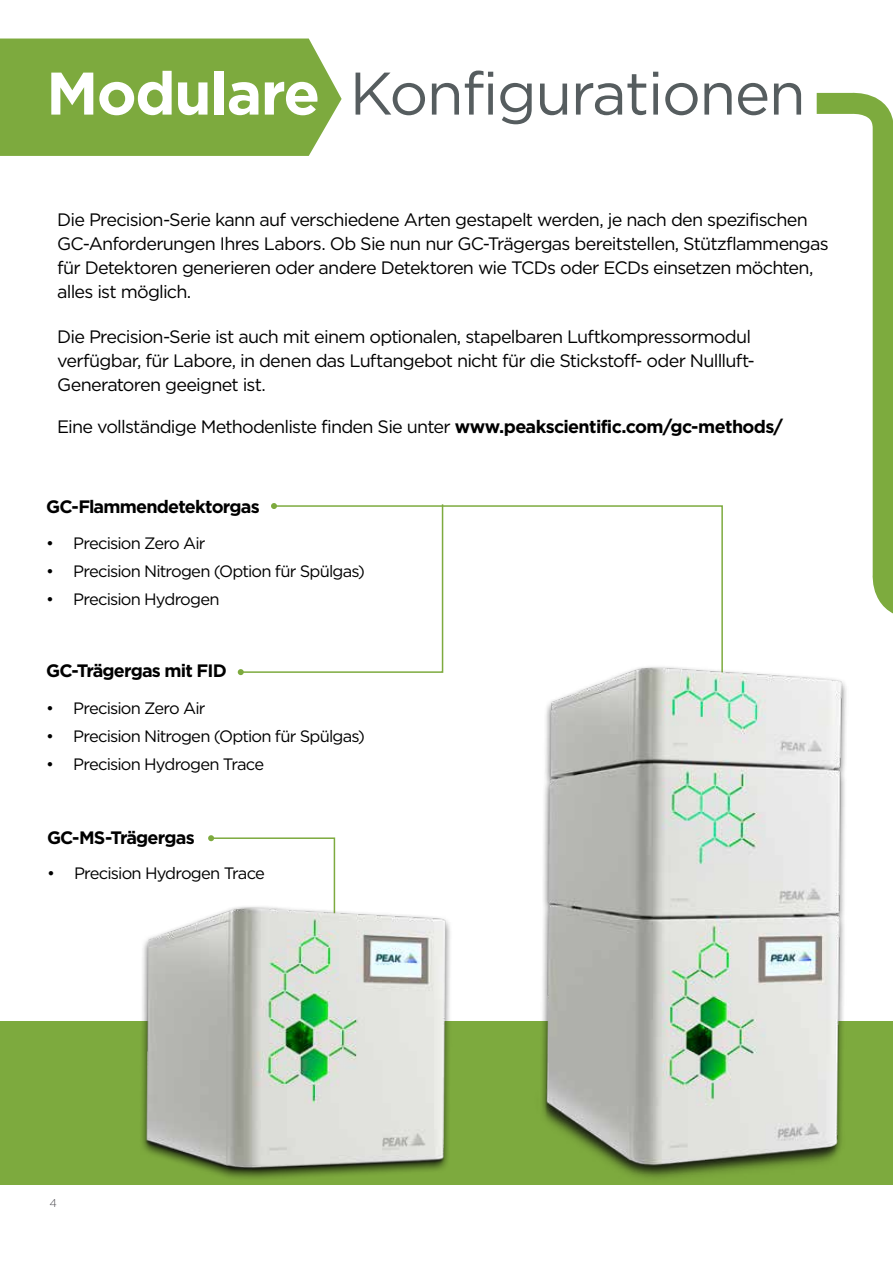
<style>
.page{position:relative;width:893px;height:1263px;background:#fff}
.page>*{position:absolute;margin:0;border:0;box-sizing:border-box;transform-origin:0 0}
.t1{font:60px "Gotham";letter-spacing:-.025em;color:#565d5f}
.t2{font:18px/24px "Gotham";letter-spacing:-.04em;color:#000}
.t3{font:700 18px "Gotham";letter-spacing:-.045em;color:#000}
.t4{font:16.5px "Gotham";letter-spacing:-.05em;color:#000}
.t5{font:300 11.25px "Gotham";color:#4e4d53}
.s1{font-weight:700;color:#fff}
.s2{font-weight:700}
</style>
<div class="page">
<svg style="left:816px;top:92px;width:77px;height:462px"></svg>
<svg style="left:208px;top:835px;width:128px;height:61px"></svg>
<div style="left:0;top:1021px;width:893px;height:163px;background:#7daa3e"></div>
<div style="left:0;top:39px;width:342px;height:117px;background:#7daa3e"></div>
<div style="left:139px;top:904px;width:314px;height:278px;background:#000;opacity:.75"></div>
<img style="left:139px;top:896px;width:306px;height:283px">
<svg style="left:272px;top:505px;width:451px;height:383px"></svg>
<svg style="left:238px;top:503px;width:206px;height:172px"></svg>
<img style="left:525px;top:641px;width:295px;height:544px">
<img style="left:820px;top:554px;width:73px;height:631px">
<h1 class="t1" style="left:46px;top:60px;width:761px"><span class="s1">Modulare</span> Konfigurationen</h1>
<p class="t2" style="left:57px;top:208px;width:773px">Die Precision-Serie kann auf verschiedene Arten gestapelt werden, je nach den spezifischen GC-Anforderungen Ihres Labors. Ob Sie nun nur GC-Trägergas bereitstellen, Stützflammengas für Detektoren generieren oder andere Detektoren wie TCDs oder ECDs einsetzen möchten, alles ist möglich.</p>
<p class="t2" style="left:57px;top:325px;width:699px">Die Precision-Serie ist auch mit einem optionalen, stapelbaren Luftkompressormodul verfügbar, für Labore, in denen das Luftangebot nicht für die Stickstoff- oder Nullluft-<br>Generatoren geeignet ist.</p>
<p class="t2" style="left:57px;top:415px;width:727px">Eine vollständige Methodenliste finden Sie unter <span class="s2">www.peakscientific.com/gc-methods/</span></p>
<p class="t3" style="left:46px;top:496px;width:215px">GC-Flammendetektorgas</p>
<p class="t4" style="left:46px;top:534px;width:161px">• Precision Zero Air</p>
<p class="t4" style="left:46px;top:562px;width:320px">• Precision Nitrogen (Option für Spülgas)</p>
<p class="t4" style="left:46px;top:590px;width:175px">• Precision Hydrogen</p>
<p class="t3" style="left:46px;top:660px;width:182px">GC-Trägergas mit FID</p>
<p class="t4" style="left:46px;top:699px;width:161px">• Precision Zero Air</p>
<p class="t4" style="left:46px;top:727px;width:320px">• Precision Nitrogen (Option für Spülgas)</p>
<p class="t4" style="left:46px;top:755px;width:219px">• Precision Hydrogen Trace</p>
<p class="t3" style="left:47px;top:827px;width:149px">GC-MS-Trägergas</p>
<p class="t4" style="left:47px;top:864px;width:219px">• Precision Hydrogen Trace</p>
<p class="t5" style="left:50px;top:1197px;width:9px">4</p>
</div>
